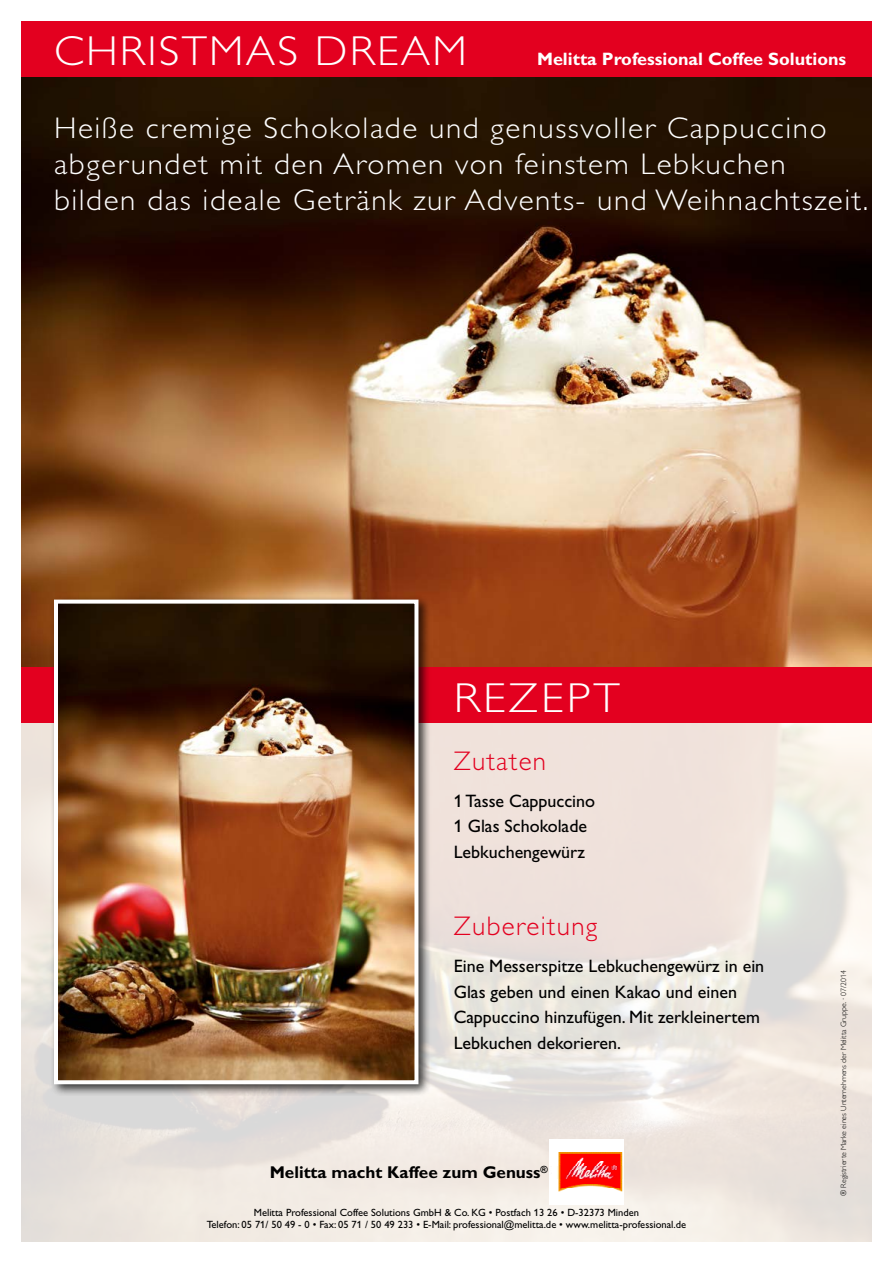
<style>
.page{position:relative;width:893px;height:1263px;background:#fff}
.page>*{position:absolute;margin:0;border:0;box-sizing:border-box;transform-origin:0 0}
.t1{font:300 42px "Gill Alt One";letter-spacing:.05em;color:#fff;scale:1.05 1}
.t2{font:300 42px "Gill Alt One";letter-spacing:.05em;color:#fff;scale:1.1 1}
.t3{font:300 30px/36px "Gill Alt One";letter-spacing:.05em;color:#fff;scale:1.04 1}
.t4{font:300 27px "Gill Alt One";letter-spacing:.05em;color:#e3001f}
.t5{font:18px/25.5px "Gill Alt One";color:#000}
.t6{font:700 18px "Gill Alt One";color:#fff}
.t7{font:700 17.1px "Gill Alt One";color:#000}
.t8{font:10.5px/12.6px "Gill Alt One";color:#000;text-align:center}
.t9{font:300 7.8px "Gill Alt One";color:#000}
</style>
<div class="page">
<img style="left:21px;top:77px;width:851px;height:591px">
<div style="left:21px;top:668px;width:851px;height:55px;background:#e3001f"></div>
<div style="left:21px;top:21px;width:851px;height:56px;background:#e3001f"></div>
<div style="left:50px;top:596px;width:381px;height:501px;background:#000;opacity:.75"></div>
<img style="left:59px;top:605px;width:354px;height:474px">
<div style="left:54px;top:600px;width:364px;height:484px;border:4px solid #fff"></div>
<img style="left:550px;top:1152px;width:73px;height:40px">
<h1 class="t1" style="left:54px;top:28px;width:395px">CHRISTMAS DREAM</h1>
<p class="t6" style="left:537px;top:49px;width:311px">Melitta Professional Coffee Solutions</p>
<h2 class="t3" style="left:54px;top:110px;width:785px">Heiße cremige Schokolade und genussvoller Cappuccino abgerundet mit den Aromen von feinstem Lebkuchen bilden das ideale Getränk zur Advents- und Weihnachtszeit.</h2>
<h1 class="t2" style="left:454px;top:674px;width:153px">REZEPT</h1>
<h3 class="t4" style="left:454px;top:745px;width:94px">Zutaten</h3>
<p class="t5" style="left:454px;top:788px;width:143px">1 Tasse Cappuccino<br>1 Glas Schokolade<br>Lebkuchengewürz</p>
<h3 class="t4" style="left:454px;top:911px;width:145px">Zubereitung</h3>
<p class="t5" style="left:454px;top:953px;width:312px">Eine Messerspitze Lebkuchengewürz in ein Glas geben und einen Kakao und einen Cappuccino hinzufügen. Mit zerkleinertem Lebkuchen dekorieren.</p>
<p class="t7" style="left:270px;top:1162px;width:280px">Melitta macht Kaffee zum Genuss<sup>®</sup></p>
<p class="t8" style="left:207px;top:1206px;width:481px">Melitta Professional Coffee Solutions GmbH &amp; Co. KG • Postfach 13 26 • D-32373 Minden<br>Telefon: 05 71/ 50 49 - 0 • Fax: 05 71 / 50 49 233 • E-Mail: professional@melitta.de • www.melitta-professional.de</p>
<p class="t9" style="left:839px;top:1196px;width:227px;rotate:-90deg">® Registrierte Marke eines Unternehmens der Melitta Gruppe. · 07/2014</p>
</div>
